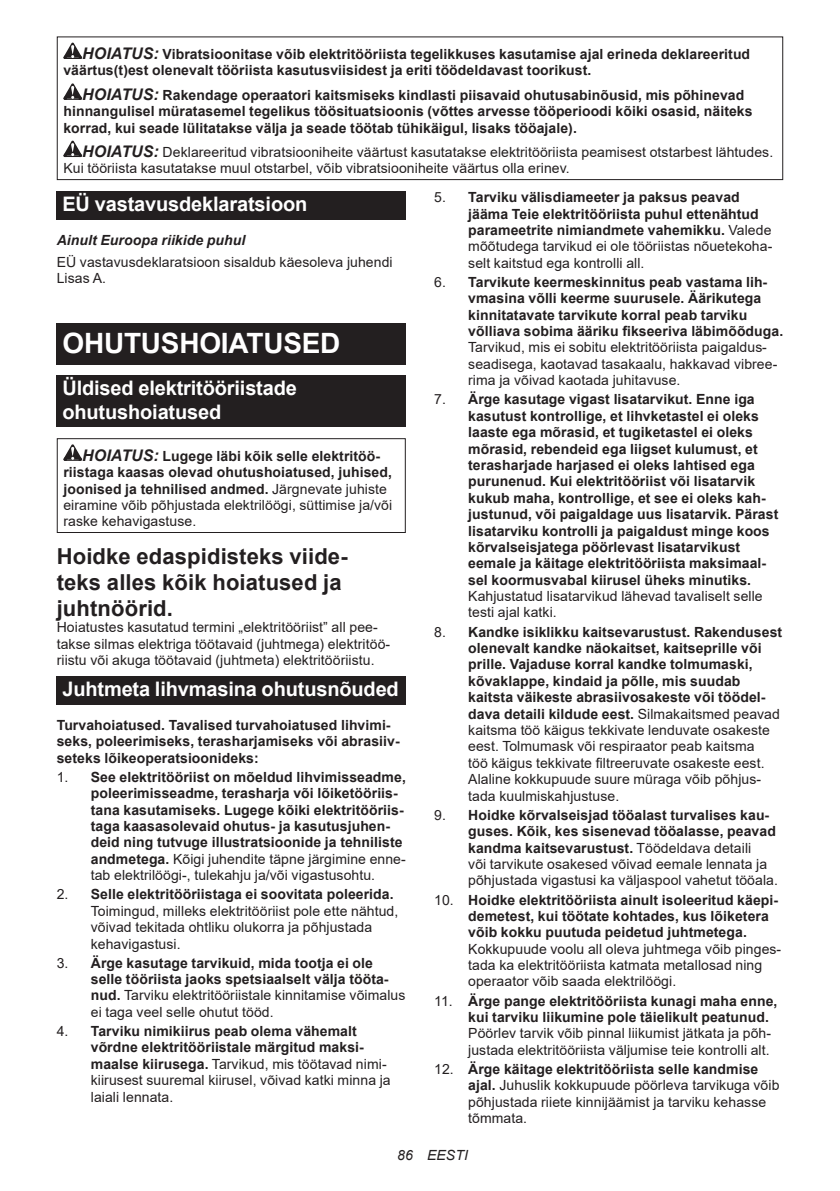
<style>
.page{position:relative;width:840px;height:1191px;background:#fff}
.page>*{position:absolute;margin:0;border:0;box-sizing:border-box;transform-origin:0 0}
.t1{font:700 28px "Arial";letter-spacing:-.01em;color:#fff}
.t2{font:700 22px/25.8px "Arial";letter-spacing:.005em;color:#231f20}
.t3{font:700 20px/23.4px "Arial";letter-spacing:-.01em;color:#fff}
.t4{font:700 14px/16.4px "Arial";letter-spacing:.005em;color:#231f20}
.t5{font:14px/16.4px "Arial";letter-spacing:.005em;color:#231f20}
.t6{font:italic 700 14px "Arial";letter-spacing:.005em;color:#231f20}
.t7{font:italic 14px "Arial";letter-spacing:.005em;color:#231f20}
.s1{font-style:italic;font-size:16px}
.s2{font-weight:700;font-style:italic;font-size:16px}
.s3{font-weight:400}
.s4{font-weight:700}
</style>
<div class="page">
<svg style="left:63px;top:43px;width:19px;height:16px"></svg>
<svg style="left:63px;top:83px;width:19px;height:17px"></svg>
<svg style="left:63px;top:141px;width:19px;height:16px"></svg>
<div style="left:57px;top:36px;width:725px;height:144px;border:1px solid #231f20"></div>
<div style="left:57px;top:191px;width:348px;height:29px;background:#231f20"></div>
<div style="left:57px;top:323px;width:348px;height:41px;background:#231f20"></div>
<div style="left:57px;top:375px;width:348px;height:52px;background:#231f20"></div>
<svg style="left:63px;top:444px;width:19px;height:17px"></svg>
<div style="left:57px;top:438px;width:348px;height:95px;border:1px solid #231f20"></div>
<div style="left:57px;top:676px;width:348px;height:29px;background:#231f20"></div>
<p class="t4" style="left:63px;top:46px;width:688px;text-indent:19px"><span class="s1">HOIATUS:</span> Vibratsioonitase võib elektritööriista tegelikkuses kasutamise ajal erineda deklareeritud väärtus(t)est olenevalt tööriista kasutusviisidest ja eriti töödeldavast toorikust.</p>
<p class="t4" style="left:63px;top:87px;width:690px;text-indent:19px"><span class="s1">HOIATUS:</span> Rakendage operaatori kaitsmiseks kindlasti piisavaid ohutusabinõusid, mis põhinevad hinnangulisel müratasemel tegelikus töösituatsioonis (võttes arvesse tööperioodi kõiki osasid, näiteks korrad, kui seade lülitatakse välja ja seade töötab tühikäigul, lisaks tööajale).</p>
<p class="t5" style="left:63px;top:144px;width:711px;text-indent:19px"><span class="s2">HOIATUS:</span> Deklareeritud vibratsiooniheite väärtust kasutatakse elektritööriista peamisest otstarbest lähtudes.<br>Kui tööriista kasutatakse muul otstarbel, võib vibratsiooniheite väärtus olla erinev.</p>
<h3 class="t3" style="left:62px;top:193px;width:246px">EÜ vastavusdeklaratsioon</h3>
<p class="t6" style="left:57px;top:231px;width:190px">Ainult Euroopa riikide puhul</p>
<p class="t5" style="left:57px;top:254px;width:337px">EÜ vastavusdeklaratsioon sisaldub käesoleva juhendi<br>Lisas A.</p>
<p class="t4" style="left:468px;top:189px;width:305px;text-indent:-34px"><span class="s3">5.</span> Tarviku välisdiameeter ja paksus peavad jääma Teie elektritööriista puhul ettenähtud parameetrite nimiandmete vahemikku. <span class="s3">Valede mõõtudega tarvikud ei ole tööriistas nõuetekoha&shy;selt kaitstud ega kontrolli all.</span></p>
<p class="t4" style="left:468px;top:274px;width:316px;text-indent:-34px"><span class="s3">6.</span> Tarvikute keermeskinnitus peab vastama lih&shy;vmasina võlli keerme suurusele. Äärikutega kinnitatavate tarvikute korral peab tarviku võlliava sobima ääriku fikseeriva läbimõõduga.</p>
<p class="t5" style="left:468px;top:339px;width:310px">Tarvikud, mis ei sobitu elektritööriista paigaldus&shy;seadisega, kaotavad tasakaalu, hakkavad vibree&shy;rima ja võivad kaotada juhitavuse.</p>
<p class="t4" style="left:468px;top:391px;width:311px;text-indent:-34px"><span class="s3">7.</span> Ärge kasutage vigast lisatarvikut. Enne iga kasutust kontrollige, et lihvketastel ei oleks laaste ega mõrasid, et tugiketastel ei oleks mõrasid, rebendeid ega liigset kulumust, et terasharjade harjased ei oleks lahtised ega purunenud. Kui elektritööriist või lisatarvik kukub maha, kontrollige, et see ei oleks kah&shy;justunud, või paigaldage uus lisatarvik. Pärast lisatarviku kontrolli ja paigaldust minge koos kõrvalseisjatega pöörlevast lisatarvikust eemale ja käitage elektritööriista maksimaal&shy;sel koormusvabal kiirusel üheks minutiks.</p>
<p class="t5" style="left:468px;top:588px;width:296px">Kahjustatud lisatarvikud lähevad tavaliselt selle testi ajal katki.</p>
<p class="t4" style="left:468px;top:623px;width:315px;text-indent:-34px"><span class="s3">8.</span> Kandke isiklikku kaitsevarustust. Rakendusest olenevalt kandke näokaitset, kaitseprille või prille. Vajaduse korral kandke tolmumaski, kõvaklappe, kindaid ja põlle, mis suudab kaitsta väikeste abrasiivosakeste või töödel&shy;dava detaili kildude eest. <span class="s3">Silmakaitsmed peavad kaitsma töö käigus tekkivate lenduvate osakeste eest. Tolmumask või respiraator peab kaitsma<br>töö käigus tekkivate filtreeruvate osakeste eest.<br>Alaline kokkupuude suure müraga võib põhjus&shy;tada kuulmiskahjustuse.</span></p>
<p class="t5" style="left:468px;top:806px;width:311px;text-indent:-34px">9. <span class="s4">Hoidke kõrvalseisjad tööalast turvalises kau&shy;guses. Kõik, kes sisenevad tööalasse, peavad kandma kaitsevarustust.</span> Töödeldava detaili<br>või tarvikute osakesed võivad eemale lennata ja põhjustada vigastusi ka väljaspool vahetut tööala.</p>
<p class="t4" style="left:468px;top:891px;width:311px;text-indent:-34px"><span class="s3">10.</span> Hoidke elektritööriista ainult isoleeritud käepi&shy;demetest, kui töötate kohtades, kus lõiketera võib kokku puutuda peidetud juhtmetega.</p>
<p class="t5" style="left:468px;top:940px;width:314px">Kokkupuude voolu all oleva juhtmega võib pinges&shy;tada ka elektritööriista katmata metallosad ning operaator võib saada elektrilöögi.</p>
<p class="t4" style="left:468px;top:992px;width:310px;text-indent:-34px"><span class="s3">11.</span> Ärge pange elektritööriista kunagi maha enne, kui tarviku liikumine pole täielikult peatunud.</p>
<p class="t5" style="left:468px;top:1025px;width:304px">Pöörlev tarvik võib pinnal liikumist jätkata ja põh&shy;justada elektritööriista väljumise teie kontrolli alt.</p>
<p class="t5" style="left:468px;top:1060px;width:312px;text-indent:-34px">12. <span class="s4">Ärge käitage elektritööriista selle kandmise ajal.</span> Juhuslik kokkupuude pöörleva tarvikuga võib põhjustada riiete kinnijäämist ja tarviku kehasse tõmmata.</p>
<h1 class="t1" style="left:62px;top:323px;width:279px">OHUTUSHOIATUSED</h1>
<h3 class="t3" style="left:62px;top:377px;width:236px">Üldised elektritööriistade ohutushoiatused</h3>
<p class="t4" style="left:63px;top:448px;width:330px;text-indent:19px"><span class="s1">HOIATUS:</span> Lugege läbi kõik selle elektritöö&shy;riistaga kaasas olevad ohutushoiatused, juhised, joonised ja tehnilised andmed. <span class="s3">Järgnevate juhiste eiramine võib põhjustada elektrilöögi, süttimise ja/või raske kehavigastuse.</span></p>
<h2 class="t2" style="left:57px;top:544px;width:292px">Hoidke edaspidisteks viide&shy;teks alles kõik hoiatused ja juhtnöörid.</h2>
<p class="t5" style="left:57px;top:619px;width:335px">Hoiatustes kasutatud termini „elektritööriist” all pee&shy;takse silmas elektriga töötavaid (juhtmega) elektritöö&shy;riistu või akuga töötavaid (juhtmeta) elektritööriistu.</p>
<h3 class="t3" style="left:62px;top:678px;width:338px">Juhtmeta lihvmasina ohutusnõuded</h3>
<p class="t4" style="left:57px;top:717px;width:344px">Turvahoiatused. Tavalised turvahoiatused lihvimi&shy;seks, poleerimiseks, terasharjamiseks või abrasiiv&shy;seteks lõikeoperatsioonideks:</p>
<p class="t4" style="left:91px;top:769px;width:316px;text-indent:-34px"><span class="s3">1.</span> See elektritööriist on mõeldud lihvimisseadme, poleerimisseadme, terasharja või lõiketööriis&shy;tana kasutamiseks. Lugege kõiki elektritööriis&shy;taga kaasasolevaid ohutus- ja kasutusjuhen&shy;deid ning tutvuge illustratsioonide ja tehniliste andmetega. <span class="s3">Kõigi juhendite täpne järgimine enne&shy;tab elektrilöögi-, tulekahju ja/või vigastusohtu.</span></p>
<p class="t5" style="left:91px;top:886px;width:309px;text-indent:-34px">2. <span class="s4">Selle elektritööriistaga ei soovitata poleerida.<br></span>Toimingud, milleks elektritööriist pole ette nähtud, võivad tekitada ohtliku olukorra ja põhjustada kehavigastusi.</p>
<p class="t4" style="left:91px;top:954px;width:316px;text-indent:-34px"><span class="s3">3.</span> Ärge kasutage tarvikuid, mida tootja ei ole selle tööriista jaoks spetsiaalselt välja tööta&shy;nud. <span class="s3">Tarviku elektritööriistale kinnitamise võimalus ei taga veel selle ohutut tööd.</span></p>
<p class="t4" style="left:91px;top:1023px;width:301px;text-indent:-34px"><span class="s3">4.</span> Tarviku nimikiirus peab olema vähemalt võrdne elektritööriistale märgitud maksi&shy;maalse kiirusega. <span class="s3">Tarvikud, mis töötavad nimi&shy;kiirusest suuremal kiirusel, võivad katki minna ja laiali lennata.</span></p>
<p class="t7" style="left:397px;top:1146px;width:72px">86 EESTI</p>
</div>
